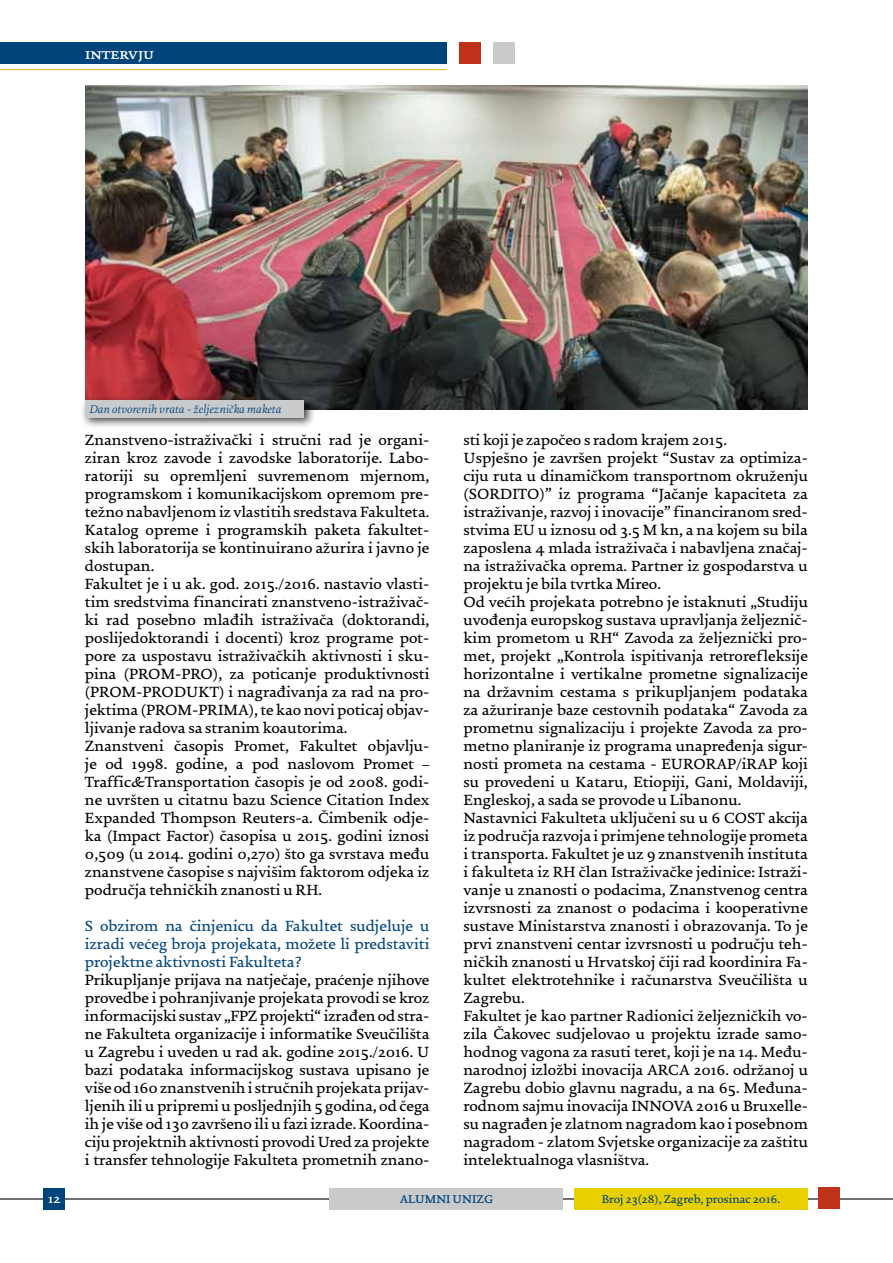
<style>
.page{position:relative;width:893px;height:1263px;background:#fff}
.page>*{position:absolute;margin:0;border:0;box-sizing:border-box;transform-origin:0 0}
.t1{font:500 15.75px/18px "Uni Zg";color:#000}
.t2{font:500 15.75px/18px "Uni Zg";color:#00447c;text-align:justify}
.t3{font:700 15.75px "Uni Zg";color:#fff}
.t4{font:700 13.5px "Uni Zg";color:#fff}
.t5{font:italic 300 12px "Uni Zg";color:#00447c}
.t6{font:500 12px "Uni Zg";color:#00447c}
.t7{font:700 12px "Uni Zg";color:#00447c}
</style>
<div class="page">
<hr style="left:0;top:1198px;width:893px;height:1px;background:#717073">
<div style="left:44px;top:1188px;width:21px;height:21px;background:#00447c"></div>
<div style="left:819px;top:1187px;width:21px;height:22px;background:#c0311a"></div>
<div style="left:330px;top:1188px;width:233px;height:21px;background:#c9cacc"></div>
<div style="left:574px;top:1188px;width:234px;height:21px;background:#e8cf00"></div>
<div style="left:0;top:43px;width:446px;height:21px;background:#00447c"></div>
<div style="left:459px;top:43px;width:21px;height:21px;background:#c0311a"></div>
<div style="left:493px;top:43px;width:21px;height:21px;background:#c9cacc"></div>
<hr style="left:0;top:69px;width:446px;height:1px;background:#deb408">
<img style="left:85px;top:85px;width:723px;height:324px">
<div style="left:80px;top:395px;width:235px;height:34px;background:#000;opacity:.75"></div>
<div style="left:85px;top:400px;width:219px;height:18px;background:#c9cacc"></div>
<p class="t3" style="left:85px;top:45px;width:71px">intervju</p>
<p class="t5" style="left:90px;top:403px;width:193px">Dan otvorenih vrata - željeznička maketa</p>
<p class="t1" style="left:85px;top:432px;width:346px">Znanstveno-istraživački i stručni rad je organi&shy;ziran kroz zavode i zavodske laboratorije. Labo&shy;ratoriji su opremljeni suvremenom mjernom, programskom i komunikacijskom opremom pre&shy;težno nabavljenom iz vlastitih sredstava Fakulteta.<br>Katalog opreme i programskih paketa fakultet&shy;skih laboratorija se kontinuirano ažurira i javno je dostupan.<br>Fakultet je i u ak. god. 2015./2016. nastavio vlasti&shy;tim sredstvima financirati znanstveno-istraživač&shy;ki rad posebno mlađih istraživača (doktorandi, poslijedoktorandi i docenti) kroz programe pot&shy;pore za uspostavu istraživačkih aktivnosti i sku&shy;pina (PROM-PRO), za poticanje produktivnosti (PROM-PRODUKT) i nagrađivanja za rad na pro&shy;jektima (PROM-PRIMA), te kao novi poticaj objav&shy;ljivanje radova sa stranim koautorima.<br>Znanstveni časopis Promet, Fakultet objavlju&shy;je od 1998. godine, a pod naslovom Promet – Traffic&amp;Transportation časopis je od 2008. godi&shy;ne uvršten u citatnu bazu Science Citation Index Expanded Thompson Reuters-a. Čimbenik odje&shy;ka (Impact Factor) časopisa u 2015. godini iznosi 0,509 (u 2014. godini 0,270) što ga svrstava među znanstvene časopise s najvišim faktorom odjeka iz područja tehničkih znanosti u RH.</p>
<p class="t2" style="left:85px;top:918px;width:346px">S obzirom na činjenicu da Fakultet sudjeluje u izradi većeg broja projekata, možete li predstaviti projektne aktivnosti Fakulteta?</p>
<p class="t1" style="left:85px;top:972px;width:346px;text-align:justify">Prikupljanje prijava na natječaje, praćenje njihove provedbe i pohranjivanje projekata provodi se kroz informacijski sustav „FPZ projekti“ izrađen od stra&shy;ne Fakulteta organizacije i informatike Sveučilišta u Zagrebu i uveden u rad ak. godine 2015./2016. U bazi podataka informacijskog sustava upisano je više od 160 znanstvenih i stručnih projekata prijav&shy;ljenih ili u pripremi u posljednjih 5 godina, od čega ih je više od 130 završeno ili u fazi izrade. Koordina&shy;ciju projektnih aktivnosti provodi Ured za projekte i transfer tehnologije Fakulteta prometnih znano-</p>
<p class="t1" style="left:463px;top:432px;width:346px">sti koji je započeo s radom krajem 2015.<br>Uspješno je završen projekt “Sustav za optimiza&shy;ciju ruta u dinamičkom transportnom okruženju (SORDITO)” iz programa “Jačanje kapaciteta za istraživanje, razvoj i inovacije” financiranom sred&shy;stvima EU u iznosu od 3.5 M kn, a na kojem su bila zaposlena 4 mlada istraživača i nabavljena značaj&shy;na istraživačka oprema. Partner iz gospodarstva u projektu je bila tvrtka Mireo.<br>Od većih projekata potrebno je istaknuti „Studiju uvođenja europskog sustava upravljanja željeznič&shy;kim prometom u RH“ Zavoda za željeznički pro&shy;met, projekt „Kontrola ispitivanja retrorefleksije horizontalne i vertikalne prometne signalizacije na državnim cestama s prikupljanjem podataka za ažuriranje baze cestovnih podataka“ Zavoda za prometnu signalizaciju i projekte Zavoda za pro&shy;metno planiranje iz programa unapređenja sigur&shy;nosti prometa na cestama - EURORAP/iRAP koji su provedeni u Kataru, Etiopiji, Gani, Moldaviji, Engleskoj, a sada se provode u Libanonu.<br>Nastavnici Fakulteta uključeni su u 6 COST akcija iz područja razvoja i primjene tehnologije prometa i transporta. Fakultet je uz 9 znanstvenih instituta i fakulteta iz RH član Istraživačke jedinice: Istraži&shy;vanje u znanosti o podacima, Znanstvenog centra izvrsnosti za znanost o podacima i kooperativne sustave Ministarstva znanosti i obrazovanja. To je prvi znanstveni centar izvrsnosti u području teh&shy;ničkih znanosti u Hrvatskoj čiji rad koordinira Fa&shy;kultet elektrotehnike i računarstva Sveučilišta u Zagrebu.<br>Fakultet je kao partner Radionici željezničkih vo&shy;zila Čakovec sudjelovao u projektu izrade samo&shy;hodnog vagona za rasuti teret, koji je na 14. Među&shy;narodnoj izložbi inovacija ARCA 2016. održanoj u Zagrebu dobio glavnu nagradu, a na 65. Međuna&shy;rodnom sajmu inovacija INNOVA 2016 u Bruxelle&shy;su nagrađen je zlatnom nagradom kao i posebnom nagradom - zlatom Svjetske organizacije za zaštitu intelektualnoga vlasništva.</p>
<p class="t4" style="left:48px;top:1191px;width:14px">12</p>
<p class="t7" style="left:400px;top:1193px;width:95px">ALUMNI UNIZG</p>
<p class="t6" style="left:602px;top:1193px;width:180px">Broj 23(28), Zagreb, prosinac 2016.</p>
</div>
